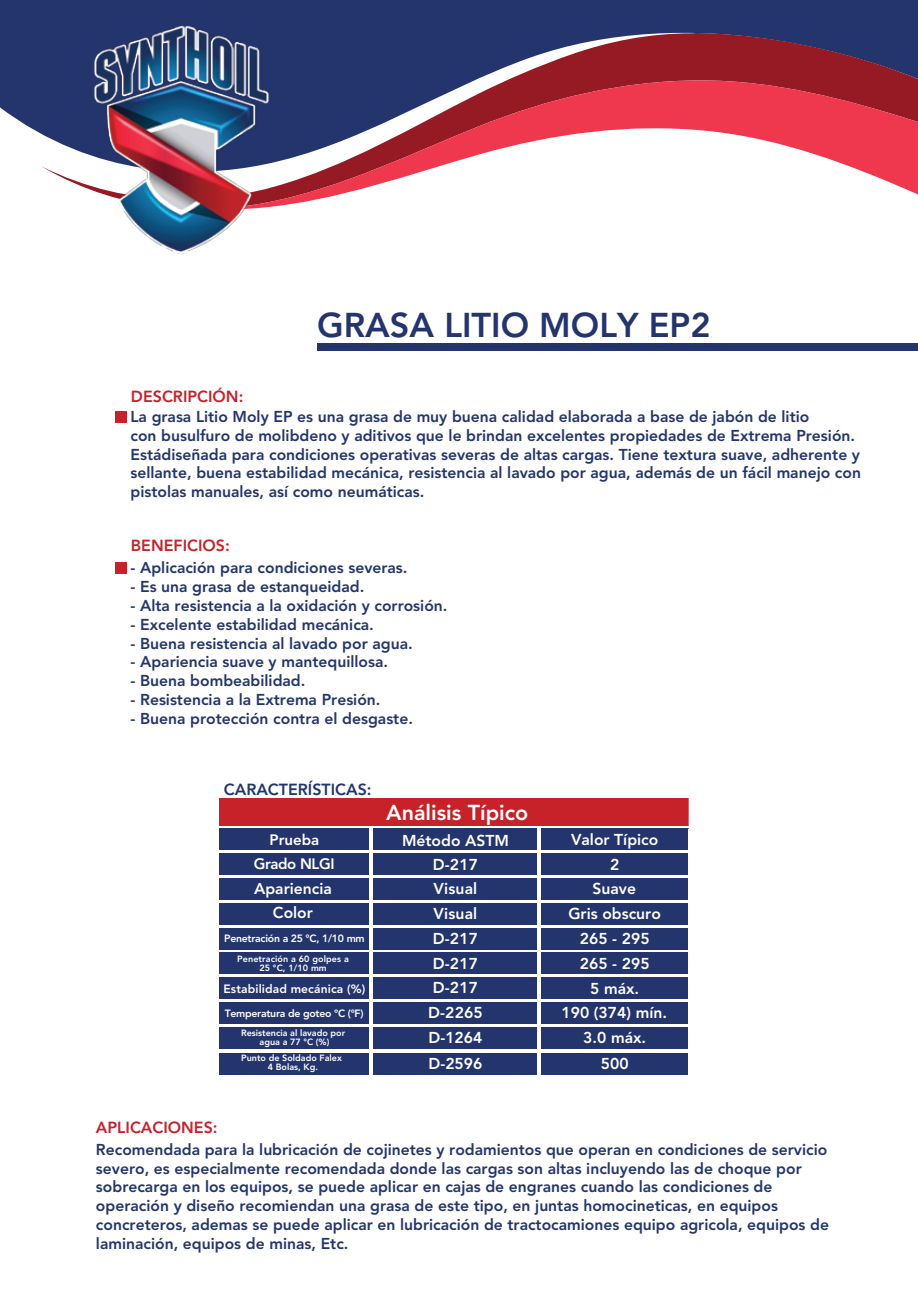
<style>
.page{position:relative;width:918px;height:1291px;background:#fff}
.page>*{position:absolute;margin:0;border:0;box-sizing:border-box;transform-origin:0 0}
.t1{font:800 34.2px "Avenir LT Pro";color:#24356d}
.t2{font:800 21.45px "Avenir LT Pro";color:#fff}
.t3{font:800 16.05px "Avenir LT Pro";color:#c7222a}
.t4{font:800 16.05px "Avenir LT Pro";color:#24356d}
.t5{font:800 15.6px/18.8px "Avenir LT Pro";color:#23356c}
.t6{font:800 15.6px/24.8px "Avenir LT Pro";color:#fff;text-align:center}
.t7{font:800 15px "Avenir LT Pro";letter-spacing:-.025em;color:#fff}
.t8{font:800 12px "Avenir LT Pro";letter-spacing:.01em;color:#fff}
.t9{font:800 10.5px "Avenir LT Pro";letter-spacing:-.025em;color:#fff}
.t10{font:800 9px/9px "Avenir LT Pro";color:#fff;text-align:center}
</style>
<div class="page">
<div style="left:115px;top:411px;width:12px;height:12px;background:#c7222a"></div>
<div style="left:115px;top:562px;width:12px;height:12px;background:#c7222a"></div>
<svg style="left:219px;top:798px;width:470px;height:277px;background:#4e4b77"></svg>
<div style="left:0;top:0;width:918px;height:134px;background:#24356d"></div>
<svg style="left:41px;top:33px;width:877px;height:155px;background:#5e3d60"></svg>
<svg style="left:278px;top:80px;width:640px;height:126px"></svg>
<img style="left:85px;top:17px;width:193px;height:237px">
<div style="left:317px;top:344px;width:601px;height:7px;background:#24356d"></div>
<h1 class="t1" style="left:317px;top:305px;width:395px">GRASA LITIO MOLY EP2</h1>
<p class="t3" style="left:131px;top:387px;width:114px">DESCRIPCIÓN:</p>
<p class="t5" style="left:131px;top:407px;width:732px">La grasa Litio Moly EP es una grasa de muy buena calidad elaborada a base de jabón de litio<br>con busulfuro de molibdeno y aditivos que le brindan excelentes propiedades de Extrema Presión.<br>Estádiseñada para condiciones operativas severas de altas cargas. Tiene textura suave, adherente y sellante, buena estabilidad mecánica, resistencia al lavado por agua, además de un fácil manejo con pistolas manuales, así como neumáticas.</p>
<p class="t3" style="left:131px;top:536px;width:100px">BENEFICIOS:</p>
<p class="t5" style="left:131px;top:559px;width:278px">- Aplicación para condiciones severas.</p>
<p class="t5" style="left:131px;top:577px;width:235px">- Es una grasa de estanqueidad.</p>
<p class="t5" style="left:131px;top:596px;width:318px">- Alta resistencia a la oxidación y corrosión.</p>
<p class="t5" style="left:131px;top:615px;width:245px">- Excelente estabilidad mecánica.</p>
<p class="t5" style="left:131px;top:634px;width:284px">- Buena resistencia al lavado por agua.</p>
<p class="t5" style="left:131px;top:653px;width:259px">- Apariencia suave y mantequillosa.</p>
<p class="t5" style="left:131px;top:671px;width:176px">- Buena bombeabilidad.</p>
<p class="t5" style="left:131px;top:690px;width:251px">- Resistencia a la Extrema Presión.</p>
<p class="t5" style="left:131px;top:709px;width:284px">- Buena protección contra el desgaste.</p>
<p class="t4" style="left:224px;top:780px;width:149px">CARACTERÍSTICAS:</p>
<h2 class="t2" style="left:386px;top:799px;width:143px">Análisis Típico</h2>
<p class="t7" style="left:270px;top:830px;width:51px">Prueba</p>
<p class="t7" style="left:254px;top:855px;width:82px">Grado NLGI</p>
<p class="t6" style="left:254px;top:876px;width:79px">Apariencia</p>
<p class="t6" style="left:273px;top:900px;width:41px">Color</p>
<p class="t9" style="left:224px;top:932px;width:142px">Penetración a 25 °C, 1/10 mm</p>
<p class="t10" style="left:237px;top:954px;width:113px">Penetración a 60 golpes a<br>25 °C, 1/10 mm</p>
<p class="t8" style="left:224px;top:981px;width:143px">Estabilidad mecánica (%)</p>
<p class="t6" style="left:402px;top:828px;width:108px">Método ASTM</p>
<p class="t6" style="left:434px;top:876px;width:45px">Visual</p>
<p class="t6" style="left:433px;top:851px;width:47px">D-217</p>
<p class="t6" style="left:434px;top:901px;width:45px">Visual</p>
<p class="t6" style="left:433px;top:926px;width:47px;text-align:justify">D-217<br>D-217<br>D-217</p>
<p class="t6" style="left:568px;top:827px;width:94px">Valor Típico<br>2<br>Suave<br>Gris obscuro<br>265 - 295<br>265 - 295<br>5 máx.</p>
<p class="t9" style="left:225px;top:1006px;width:140px">Temperatura de goteo °C (°F)</p>
<p class="t10" style="left:241px;top:1028px;width:106px">Resistencia al lavado por agua a 77 °C (%)</p>
<p class="t6" style="left:428px;top:1000px;width:56px">D-2265</p>
<p class="t6" style="left:429px;top:1025px;width:55px">D-1264</p>
<p class="t6" style="left:562px;top:1000px;width:107px">190 (374) mín.<br>3.0 máx.</p>
<p class="t10" style="left:241px;top:1053px;width:102px">Punto de Soldado Falex<br>4 Bolas, Kg.</p>
<p class="t6" style="left:429px;top:1051px;width:55px">D-2596</p>
<p class="t6" style="left:601px;top:1051px;width:29px">500</p>
<p class="t3" style="left:96px;top:1117px;width:123px">APLICACIONES:</p>
<p class="t5" style="left:96px;top:1140px;width:735px">Recomendada para la lubricación de cojinetes y rodamientos que operan en condiciones de servicio severo, es especialmente recomendada donde las cargas son altas incluyendo las de choque por sobrecarga en los equipos, se puede aplicar en cajas de engranes cuando las condiciones de operación y diseño recomiendan una grasa de este tipo, en juntas homocineticas, en equipos concreteros, ademas se puede aplicar en lubricación de tractocamiones equipo agricola, equipos de laminación, equipos de minas, Etc.</p>
</div>
